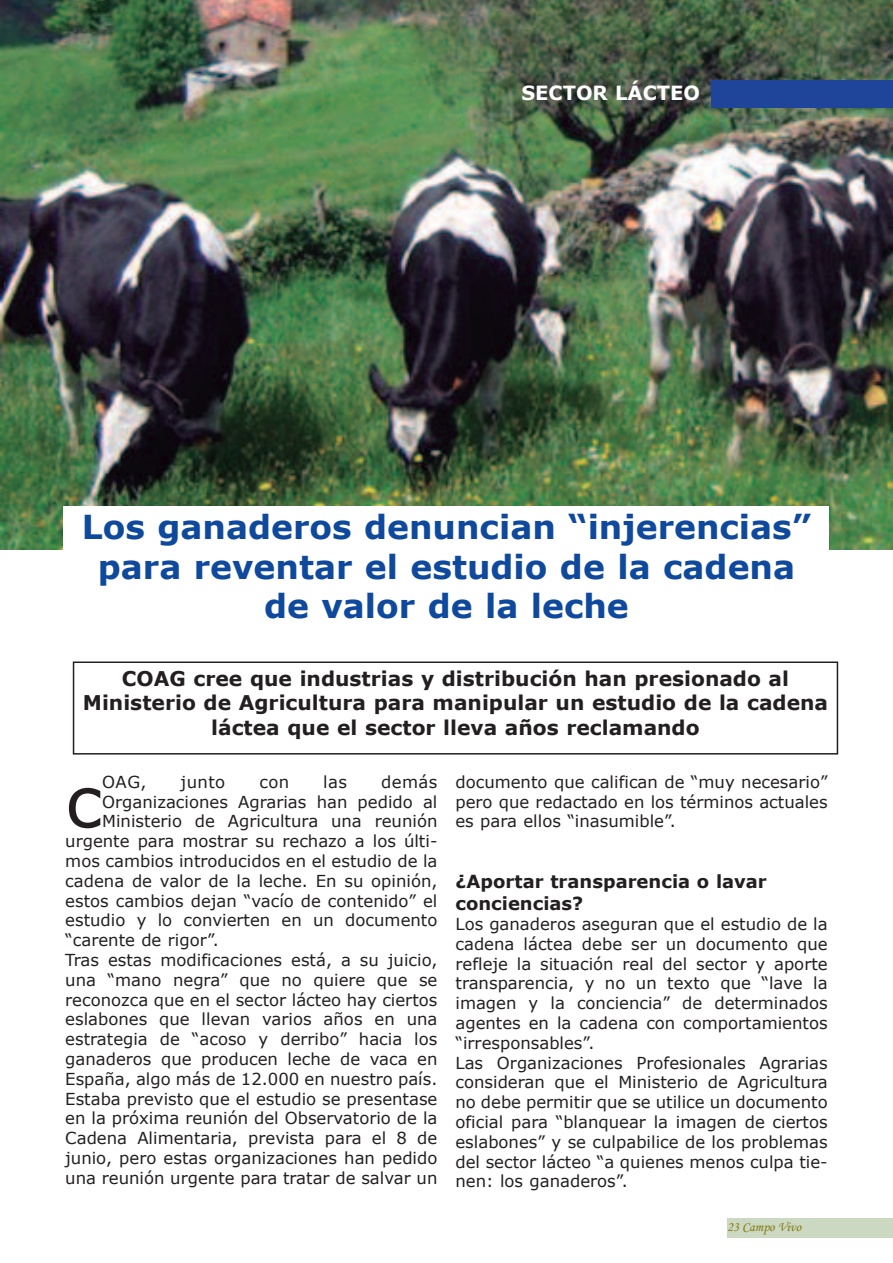
<style>
.page{position:relative;width:893px;height:1263px;background:#fff}
.page>*{position:absolute;margin:0;border:0;box-sizing:border-box;transform-origin:0 0}
.t1{font:70.95px "Verdana";color:#231f20}
.t2{font:700 33px/39.6px "Verdana";color:#0f499d;text-align:center}
.t3{font:700 20.25px/24.3px "Verdana";color:#231f20;text-align:center}
.t4{font:700 19.5px "Verdana";color:#fff}
.t5{font:700 18px/21.6px "Verdana";color:#231f20}
.t6{font:16.5px/19.8px "Verdana";color:#231f20;text-align:justify}
.t7{font:13.5px "Monotype Corsiva";color:#86750c}
</style>
<div class="page">
<img style="left:1px;top:0;width:892px;height:549px">
<div style="left:727px;top:1218px;width:166px;height:19px;background:#cbd9c2"></div>
<div style="left:711px;top:81px;width:182px;height:27px;background:#1e459a"></div>
<div style="left:64px;top:506px;width:765px;height:136px;background:#fff"></div>
<div style="left:73px;top:661px;width:765px;height:93px;border:2px solid #231f20"></div>
<p class="t4" style="left:521px;top:81px;width:180px">SECTOR LÁCTEO</p>
<h2 class="t2" style="left:82px;top:506px;width:731px">Los ganaderos denuncian “injerencias” para reventar el estudio de la cadena de valor de la leche</h2>
<p class="t3" style="left:83px;top:666px;width:747px">COAG cree que industrias y distribución han presionado al<br>Ministerio de Agricultura para manipular un estudio de la cadena láctea que el sector lleva años reclamando</p>
<p class="t6" style="left:102px;top:771px;width:46px">OAG,</p>
<p class="t6" style="left:181px;top:771px;width:46px">junto</p>
<p class="t6" style="left:259px;top:771px;width:31px">con</p>
<p class="t6" style="left:323px;top:771px;width:25px">las</p>
<p class="t6" style="left:381px;top:771px;width:58px">demás</p>
<p class="t6" style="left:102px;top:791px;width:337px">Organizaciones Agrarias han pedido al</p>
<p class="t6" style="left:102px;top:811px;width:337px">Ministerio de Agricultura una reunión</p>
<p class="t6" style="left:65px;top:831px;width:374px">urgente para mostrar su rechazo a los últi-</p>
<p class="t6" style="left:65px;top:850px;width:374px">mos cambios introducidos en el estudio de la</p>
<p class="t6" style="left:65px;top:870px;width:374px">cadena de valor de la leche. En su opinión,</p>
<p class="t6" style="left:65px;top:890px;width:374px">estos cambios dejan “vacío de contenido” el</p>
<p class="t6" style="left:65px;top:910px;width:374px">estudio y lo convierten en un documento</p>
<p class="t6" style="left:65px;top:930px;width:155px">“carente de rigor”.</p>
<p class="t6" style="left:65px;top:949px;width:374px">Tras estas modificaciones está, a su juicio,</p>
<p class="t6" style="left:65px;top:969px;width:374px">una “mano negra” que no quiere que se</p>
<p class="t6" style="left:65px;top:989px;width:374px">reconozca que en el sector lácteo hay ciertos</p>
<p class="t6" style="left:65px;top:1009px;width:374px">eslabones que llevan varios años en una</p>
<p class="t6" style="left:65px;top:1029px;width:374px">estrategia de “acoso y derribo” hacia los</p>
<p class="t6" style="left:65px;top:1048px;width:374px">ganaderos que producen leche de vaca en</p>
<p class="t6" style="left:65px;top:1068px;width:374px">España, algo más de 12.000 en nuestro país.</p>
<p class="t6" style="left:65px;top:1088px;width:374px">Estaba previsto que el estudio se presentase</p>
<p class="t6" style="left:65px;top:1108px;width:374px">en la próxima reunión del Observatorio de la</p>
<p class="t6" style="left:65px;top:1128px;width:374px">Cadena Alimentaria, prevista para el 8 de</p>
<p class="t6" style="left:65px;top:1147px;width:374px">junio, pero estas organizaciones han pedido</p>
<p class="t6" style="left:65px;top:1167px;width:374px">una reunión urgente para tratar de salvar un</p>
<h1 class="t1" style="left:65px;top:756px;width:38px">c</h1>
<p class="t6" style="left:455px;top:771px;width:374px">documento que califican de “muy necesario” pero que redactado en los términos actuales es para ellos “inasumible”.</p>
<p class="t5" style="left:455px;top:870px;width:313px">¿Aportar transparencia o lavar conciencias?</p>
<p class="t6" style="left:455px;top:913px;width:374px;text-align:left">Los ganaderos aseguran que el estudio de la cadena láctea debe ser un documento que refleje la situación real del sector y aporte transparencia, y no un texto que “lave la imagen y la conciencia” de determinados agentes en la cadena con comportamientos “irresponsables”.<br>Las Organizaciones Profesionales Agrarias consideran que el Ministerio de Agricultura no debe permitir que se utilice un documento oficial para “blanquear la imagen de ciertos eslabones” y se culpabilice de los problemas del sector lácteo “a quienes menos culpa tie&shy;nen: los ganaderos”.</p>
<p class="t7" style="left:727px;top:1218px;width:76px">23 Campo Vivo</p>
</div>
